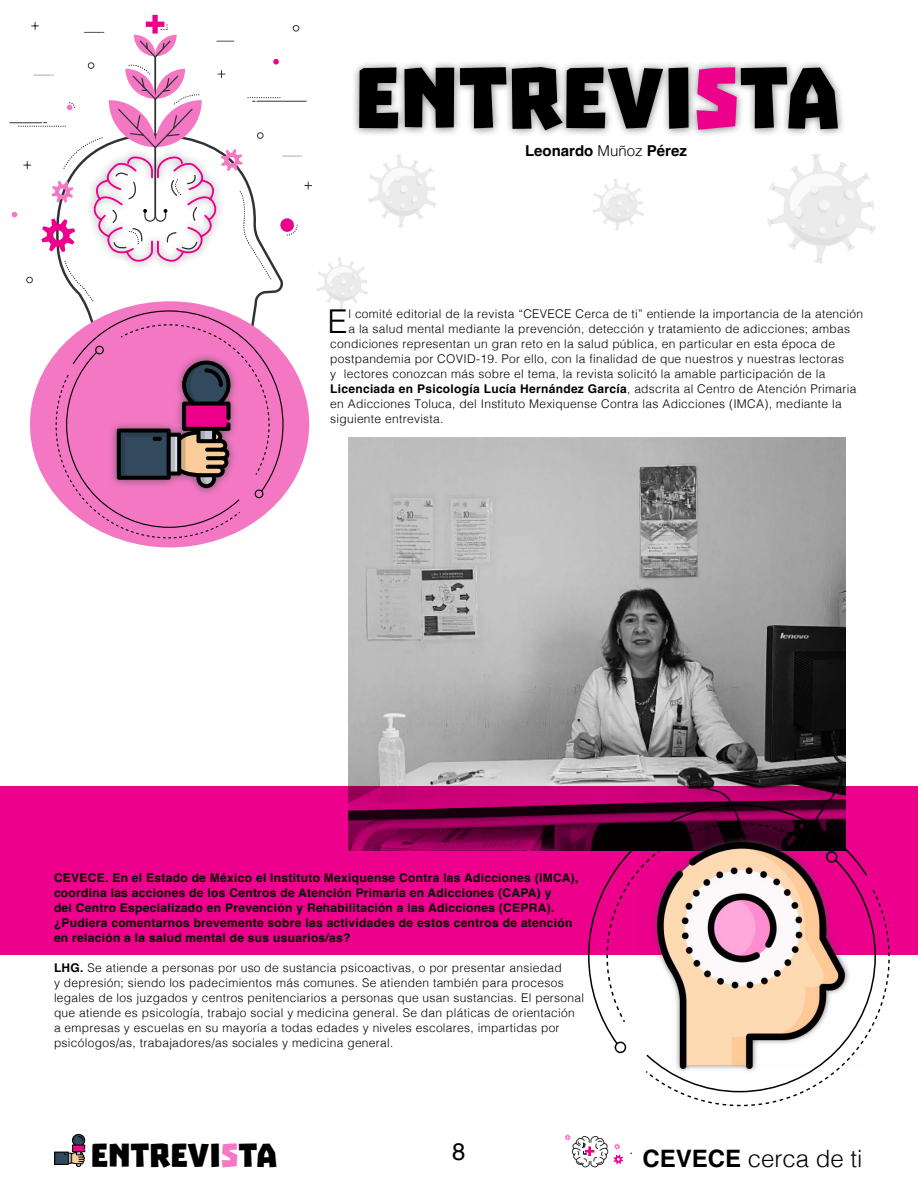
<style>
.page{position:relative;width:918px;height:1188px;background:#fff}
.page>*{position:absolute;margin:0;border:0;box-sizing:border-box;transform-origin:0 0}
.t1{font:97.5px "Troika";color:#000}
.t2{font:37.5px "Troika";color:#000}
.t3{font:300 32.85px "Helvetica";color:#000}
.t4{font:300 24px "Helvetica";color:#000}
.t5{font:24px "Helvetica";color:#000}
.t6{font:700 15px "Helvetica";color:#000}
.t7{font:300 12px/15px "Helvetica";letter-spacing:.025em;color:#000}
.t8{font:700 12px/15px "Helvetica";letter-spacing:.025em;color:#000}
.s1{color:#ec008c}
.s2{font-weight:300}
.s3{font-weight:700}
.s4{color:#f477c4}
</style>
<div class="page">
<div style="left:351px;top:59px;width:495px;height:79px;background:#4b4e53;opacity:.75"></div>
<hr style="left:10px;top:122px;width:32px;height:1px;background:#333">
<svg style="left:12px;top:15px;width:290px;height:286px"></svg>
<svg style="left:29px;top:301px;width:281px;height:246px"></svg>
<svg style="left:767px;top:154px;width:109px;height:109px"></svg>
<svg style="left:368px;top:154px;width:69px;height:74px"></svg>
<svg style="left:316px;top:257px;width:52px;height:52px"></svg>
<svg style="left:592px;top:179px;width:52px;height:52px"></svg>
<svg style="left:56px;top:310px;width:228px;height:228px"></svg>
<img style="left:349px;top:438px;width:496px;height:349px">
<svg style="left:564px;top:1134px;width:59px;height:34px"></svg>
<svg style="left:54px;top:1134px;width:31px;height:33px"></svg>
<svg style="left:0;top:787px;width:918px;height:168px;fill:#ec008c"></svg>
<svg style="left:588px;top:804px;width:279px;height:238px"></svg>
<svg style="left:615px;top:1042px;width:11px;height:11px"></svg>
<svg style="left:803px;top:859px;width:73px;height:31px;fill:#eb008b"></svg>
<svg style="left:826px;top:851px;width:11px;height:12px"></svg>
<svg style="left:606px;top:823px;width:197px;height:199px"></svg>
<svg style="left:646px;top:890px;width:244px;height:216px"></svg>
<h1 class="t1" style="left:355px;top:43px;width:486px">ENTREVI<span class="s1">S</span>TA</h1>
<p class="t6" style="left:525px;top:141px;width:163px">Leonardo <span class="s2">Muñoz</span> Pérez</p>
<h3 class="t3" style="left:328px;top:293px;width:22px">E</h3>
<p class="t7" style="left:348px;top:305px;width:516px">l comité editorial de la revista “CEVECE Cerca de ti” entiende la importancia de la atención</p>
<p class="t7" style="left:348px;top:320px;width:503px">a la salud mental mediante la prevención, detección y tratamiento de adicciones; ambas</p>
<p class="t7" style="left:330px;top:335px;width:506px">condiciones representan un gran reto en la salud pública, en particular en esta época de</p>
<p class="t7" style="left:330px;top:350px;width:515px">postpandemia por COVID-19. Por ello, con la finalidad de que nuestros y nuestras lectoras</p>
<p class="t7" style="left:330px;top:365px;width:497px">y lectores conozcan más sobre el tema, la revista solicitó la amable participación de la</p>
<p class="t8" style="left:330px;top:383px;width:528px">Licenciada en Psicología Lucía Hernández García<span class="s2">, adscrita al Centro de Atención Primaria</span></p>
<p class="t7" style="left:330px;top:395px;width:513px">en Adicciones Toluca, del Instituto Mexiquense Contra las Adicciones (IMCA), mediante la</p>
<p class="t7" style="left:330px;top:410px;width:115px">siguiente entrevista.</p>
<p class="t8" style="left:54px;top:871px;width:526px">CEVECE. En el Estado de México el Instituto Mexiquense Contra las Adicciones (IMCA), coordina las acciones de los Centros de Atención Primaria en Adicciones (CAPA) y<br>del Centro Especializado en Prevención y Rehabilitación a las Adicciones (CEPRA). ¿Pudiera comentarnos brevemente sobre las actividades de estos centros de atención en relación a la salud mental de sus usuarios/as?</p>
<p class="t7" style="left:54px;top:959px;width:532px"><span class="s3">LHG.</span> Se atiende a personas por uso de sustancia psicoactivas, o por presentar ansiedad<br>y depresión; siendo los padecimientos más comunes. Se atienden también para procesos legales de los juzgados y centros penitenciarios a personas que usan sustancias. El personal que atiende es psicología, trabajo social y medicina general. Se dan pláticas de orientación a empresas y escuelas en su mayoría a todas edades y niveles escolares, impartidas por psicólogos/as, trabajadores/as sociales y medicina general.</p>
<h3 class="t5" style="left:452px;top:1133px;width:15px">8</h3>
<h2 class="t2" style="left:91px;top:1134px;width:188px">ENTREVI<span class="s4">S</span>TA</h2>
<h3 class="t4" style="left:642px;top:1138px;width:222px"><span class="s3">CEVECE</span> cerca de ti</h3>
</div>
